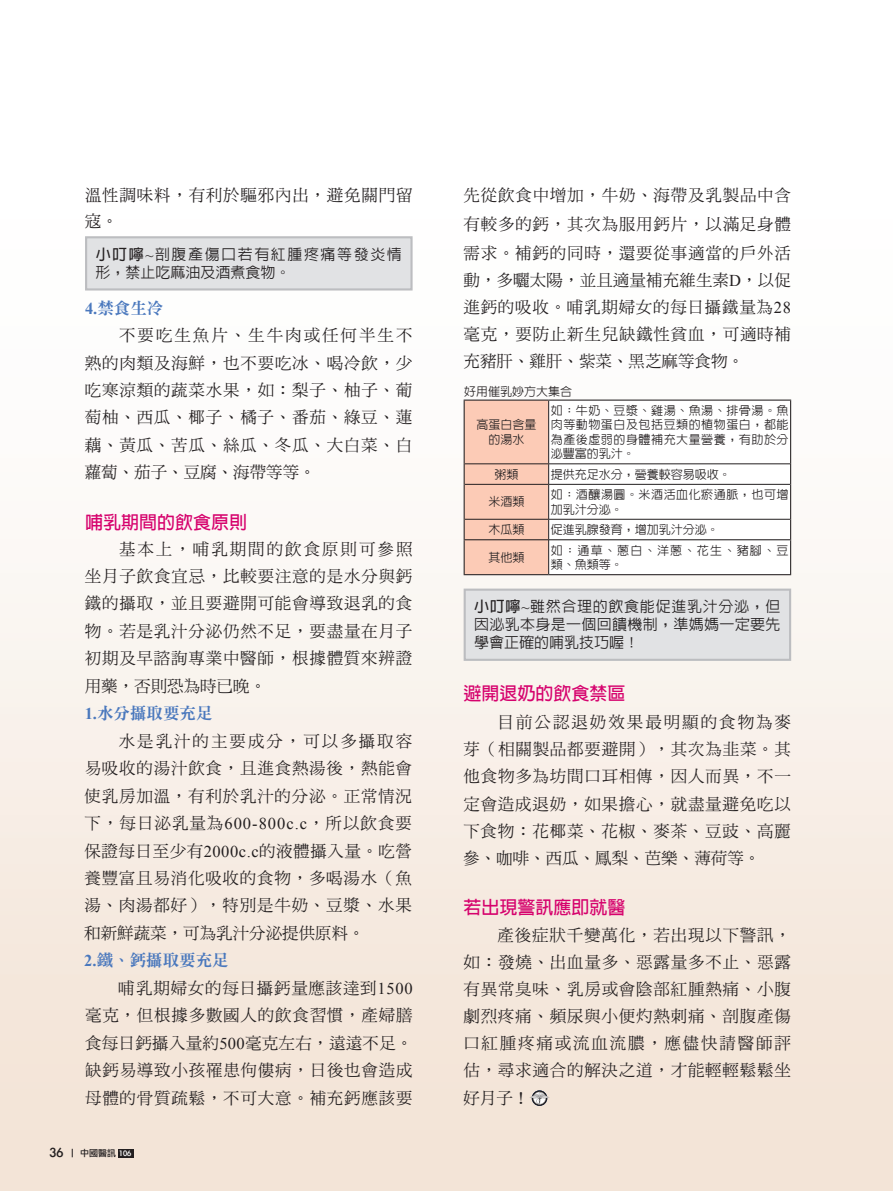
<style>
.page{position:relative;width:893px;height:1191px;background:#fff}
.page>*{position:absolute;margin:0;border:0;box-sizing:border-box;transform-origin:0 0}
.t1{font:700 18px "Lin Gothic";color:#d6026d}
.t2{font:16.5px/27.5px "DF Ming Std W5";letter-spacing:.045em;color:#231f20;text-align:justify}
.t3{font:16.5px "DF Ming Std W9";color:#4a78bd}
.t4{font:500 15px/18px "Lin Gothic";letter-spacing:.02em;color:#231f20;text-align:justify}
.t5{font:500 15px/18px "Lin Gothic";letter-spacing:.105em;color:#231f20}
.t6{font:500 12px/14.4px "New Gothic";color:#231f20;text-align:center}
.t7{font:500 12px/14.4px "New Gothic";letter-spacing:.045em;color:#231f20}
.t8{font:500 12px/14.4px "New Gothic";letter-spacing:.105em;color:#231f20}
.t9{font:9px "Li Gothic Med";color:#231f20}
.s1{font-weight:700}
.s2{font-family:"Times New Roman";font-weight:400}
.s3{font-family:"Times New Roman";font-weight:700}
.s4{font-family:"Times New Roman"}
.s5{font-size:15px}
.s6{color:#fff}
</style>
<div class="page">
<img style="left:0;top:290px;width:893px;height:901px">
<div style="left:86px;top:237px;width:326px;height:52px;background:#e1e2e4"></div>
<div style="left:85px;top:236px;width:328px;height:54px;border:2px solid #bcbdc0"></div>
<hr style="left:464px;top:399px;width:85px;height:1px;background:#231f20">
<hr style="left:549px;top:399px;width:242px;height:1px;background:#231f20">
<hr style="left:464px;top:574px;width:85px;height:1px;background:#231f20">
<hr style="left:549px;top:574px;width:242px;height:1px;background:#231f20">
<svg style="left:464px;top:400px;width:327px;height:174px"></svg>
<hr style="left:548px;top:540px;width:1px;height:34px;background:#231f20">
<div style="left:465px;top:589px;width:325px;height:71px;background:#e1e2e4"></div>
<div style="left:464px;top:588px;width:327px;height:73px;border:2px solid #bcbdc0"></div>
<svg style="left:532px;top:1090px;width:15px;height:16px"></svg>
<svg style="left:530px;top:1091px;width:19px;height:13px"></svg>
<div style="left:118px;top:1148px;width:15px;height:9px;background:#231f20"></div>
<p class="t2" style="left:85px;top:182px;width:329px;line-height:26px">溫性調味料，有利於驅邪內出，避免關門留寇。</p>
<p class="t5" style="left:96px;top:245px;width:308px"><span class="s1">小叮嚀</span><span class="s2">~</span>剖腹產傷口若有紅腫疼痛等發炎情形，禁止吃麻油及酒煮食物。</p>
<p class="t3" style="left:85px;top:299px;width:80px"><span class="s3">4.</span>禁食生冷</p>
<p class="t2" style="left:85px;top:321px;width:329px;text-indent:34px">不要吃生魚片、生牛肉或任何半生不熟的肉類及海鮮，也不要吃冰、喝冷飲，少吃寒涼類的蔬菜水果，如：梨子、柚子、葡萄柚、西瓜、椰子、橘子、番茄、綠豆、蓮藕、黃瓜、苦瓜、絲瓜、冬瓜、大白菜、白蘿蔔、茄子、豆腐、海帶等等。</p>
<p class="t1" style="left:85px;top:513px;width:163px">哺乳期間的飲食原則</p>
<p class="t2" style="left:85px;top:534px;width:329px;text-indent:34px">基本上，哺乳期間的飲食原則可參照坐月子飲食宜忌，比較要注意的是水分與鈣鐵的攝取，並且要避開可能會導致退乳的食物。若是乳汁分泌仍然不足，要盡量在月子初期及早諮詢專業中醫師，根據體質來辨證用藥，否則恐為時已晚。</p>
<p class="t3" style="left:85px;top:704px;width:129px"><span class="s3">1.</span>水分攝取要充足</p>
<p class="t2" style="left:84px;top:727px;width:329px;text-indent:34px">水是乳汁的主要成分，可以多攝取容易吸收的湯汁飲食，且進食熱湯後，熱能會使乳房加溫，有利於乳汁的分泌。正常情況下，每日泌乳量為<span class="s4">600-800c.c</span>，所以飲食要保證每日至少有<span class="s4">2000c.c</span>的液體攝入量。吃營養豐富且易消化吸收的食物，多喝湯水（魚湯、肉湯都好），特別是牛奶、豆漿、水果和新鮮蔬菜，可為乳汁分泌提供原料。</p>
<p class="t3" style="left:84px;top:951px;width:146px"><span class="s3">2.</span>鐵、鈣攝取要充足</p>
<p class="t2" style="left:85px;top:974px;width:329px;text-indent:33px">哺乳期婦女的每日攝鈣量應該達到<span class="s4">1500</span>毫克，但根據多數國人的飲食習慣，產婦膳食每日鈣攝入量約<span class="s4">500</span>毫克左右，遠遠不足。缺鈣易導致小孩罹患佝僂病，日後也會造成母體的骨質疏鬆，不可大意。補充鈣應該要</p>
<p class="t9" style="left:50px;top:1148px;width:83px"><span class="s5">36</span> 中國醫訊 <span class="s6">106</span></p>
<p class="t2" style="left:463px;top:181px;width:329px;line-height:28.7px">先從飲食中增加，牛奶、海帶及乳製品中含有較多的鈣，其次為服用鈣片，以滿足身體需求。補鈣的同時，還要從事適當的戶外活</p>
<p class="t2" style="left:463px;top:266px;width:329px">動，多曬太陽，並且適量補充維生素<span class="s4">D</span>，以促進鈣的吸收。哺乳期婦女的每日攝鐵量為<span class="s4">28</span>毫克，要防止新生兒缺鐵性貧血，可適時補充豬肝、雞肝、紫菜、黑芝麻等食物。</p>
<p class="t6" style="left:464px;top:385px;width:109px">好用催乳妙方大集合</p>
<p class="t6" style="left:476px;top:417px;width:61px">高蛋白含量的湯水</p>
<p class="t6" style="left:551px;top:403px;width:239px;text-align:justify">如：牛奶、豆漿、雞湯、魚湯、排骨湯。魚肉等動物蛋白及包括豆類的植物蛋白，都能為產後虛弱的身體補充大量營養，有助於分泌豐富的乳汁。</p>
<p class="t6" style="left:494px;top:467px;width:25px">粥類</p>
<p class="t6" style="left:551px;top:467px;width:181px">提供充足水分，營養較容易吸收。</p>
<p class="t6" style="left:488px;top:494px;width:37px">米酒類</p>
<p class="t7" style="left:551px;top:487px;width:239px">如：酒釀湯圓。米酒活血化瘀通脈，也可增加乳汁分泌。</p>
<p class="t6" style="left:488px;top:522px;width:37px">木瓜類</p>
<p class="t6" style="left:551px;top:522px;width:169px">促進乳腺發育，增加乳汁分泌。</p>
<p class="t6" style="left:488px;top:550px;width:37px">其他類</p>
<p class="t8" style="left:551px;top:543px;width:239px">如：通草、蔥白、洋蔥、花生、豬腳、豆類、魚類等。</p>
<p class="t4" style="left:474px;top:597px;width:308px"><span class="s1">小叮嚀</span><span class="s2">~</span>雖然合理的飲食能促進乳汁分泌，但因泌乳本身是一個回饋機制，準媽媽一定要先學會正確的哺乳技巧喔！</p>
<p class="t1" style="left:464px;top:684px;width:163px">避開退奶的飲食禁區</p>
<p class="t2" style="left:463px;top:708px;width:329px;text-indent:34px">目前公認退奶效果最明顯的食物為麥芽（相關製品都要避開），其次為韭菜。其他食物多為坊間口耳相傳，因人而異，不一定會造成退奶，如果擔心，就盡量避免吃以下食物：花椰菜、花椒、麥茶、豆豉、高麗參、咖啡、西瓜、鳳梨、芭樂、薄荷等。</p>
<p class="t1" style="left:464px;top:898px;width:163px">若出現警訊應即就醫</p>
<p class="t2" style="left:463px;top:921px;width:329px;text-indent:34px">產後症狀千變萬化，若出現以下警訊，如：發燒、出血量多、惡露量多不止、惡露有異常臭味、乳房或會陰部紅腫熱痛、小腹劇烈疼痛、頻尿與小便灼熱刺痛、剖腹產傷口紅腫疼痛或流血流膿，應儘快請醫師評估，尋求適合的解決之道，才能輕輕鬆鬆坐好月子！</p>
</div>
